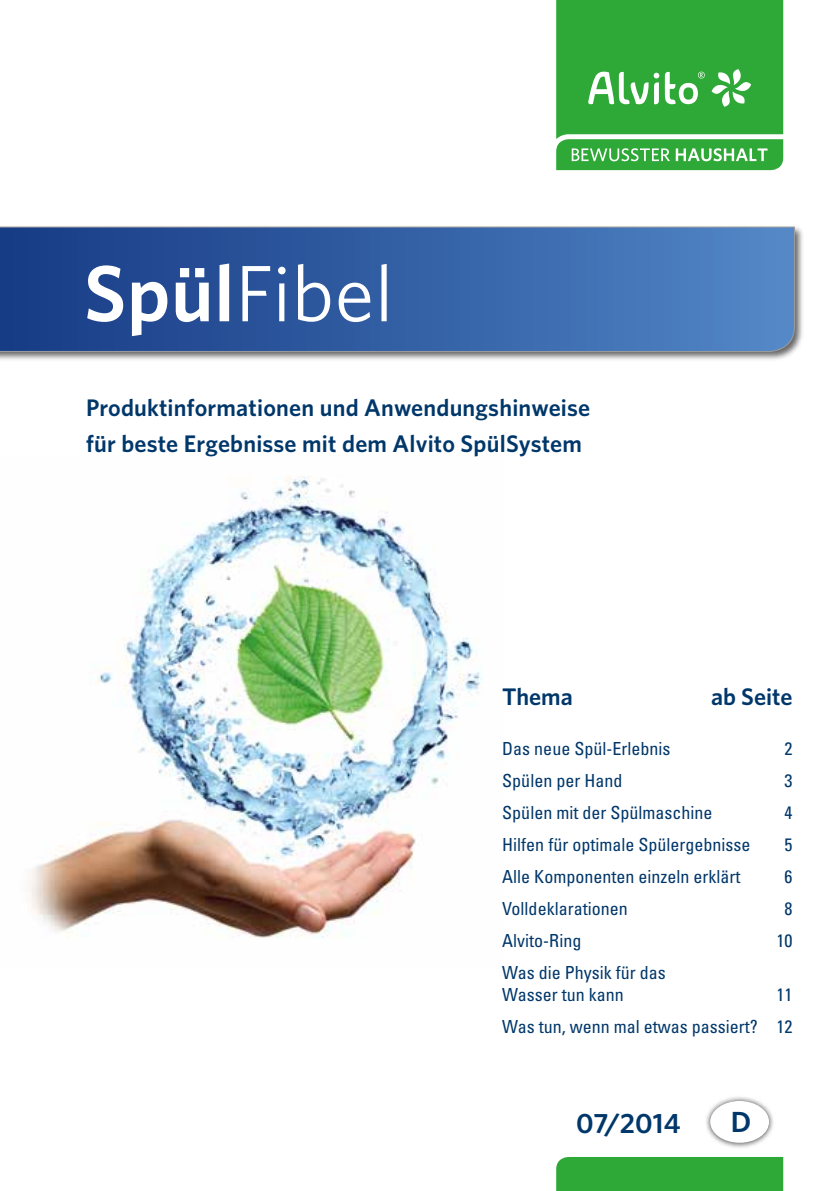
<style>
.page{position:relative;width:840px;height:1191px;background:#fff}
.page>*{position:absolute;margin:0;border:0;box-sizing:border-box;transform-origin:0 0}
.t1{font:80px "Whitney";letter-spacing:.01em;color:#fff}
.t2{font:600 29.2px "Whitney";color:#00376a}
.t3{font:600 28px "Whitney";letter-spacing:.005em;color:#00376a}
.t4{font:600 24px/36px "Whitney";letter-spacing:.01em;color:#00376a}
.t5{font:condensed 18px/22px "Univers LT Std";color:#00376a}
.s1{font-weight:600}
</style>
<div class="page">
<img style="left:29px;top:476px;width:453px;height:462px">
<div style="left:0;top:225px;width:804px;height:136px;background:#000;opacity:.6"></div>
<svg style="left:0;top:227px;width:794px;height:125px;background:#3560a5"></svg>
<div style="left:703px;top:1094px;width:71px;height:54px;background:#000;opacity:.75"></div>
<div style="left:709px;top:1101px;width:59px;height:41px;background:#fff;border-radius:50%"></div>
<div style="left:556px;top:1157px;width:226px;height:34px;background:#2ea836"></div>
<svg style="left:556px;top:0;width:226px;height:170px;background:#43b04a"></svg>
<h1 class="t1" style="left:84px;top:240px;width:311px"><span class="s1">Spül</span>Fibel</h1>
<h3 class="t4" style="left:86px;top:389px;width:505px">Produktinformationen und Anwendungshinweise für beste Ergebnisse mit dem Alvito SpülSystem</h3>
<h3 class="t4" style="left:502px;top:678px;width:72px">Thema</h3>
<h3 class="t4" style="left:710px;top:678px;width:83px">ab Seite</h3>
<p class="t5" style="left:502px;top:737px;width:169px">Das neue Spül-Erlebnis</p>
<p class="t5" style="left:784px;top:737px;width:9px">2</p>
<p class="t5" style="left:502px;top:769px;width:121px">Spülen per Hand</p>
<p class="t5" style="left:784px;top:769px;width:9px">3</p>
<p class="t5" style="left:502px;top:801px;width:211px">Spülen mit der Spülmaschine</p>
<p class="t5" style="left:784px;top:801px;width:9px">4</p>
<p class="t5" style="left:502px;top:833px;width:249px">Hilfen für optimale Spülergebnisse</p>
<p class="t5" style="left:784px;top:833px;width:9px">5</p>
<p class="t5" style="left:502px;top:865px;width:239px">Alle Komponenten einzeln erklärt</p>
<p class="t5" style="left:784px;top:865px;width:9px">6</p>
<p class="t5" style="left:502px;top:897px;width:127px">Volldeklarationen</p>
<p class="t5" style="left:784px;top:897px;width:9px">8</p>
<p class="t5" style="left:502px;top:929px;width:80px">Alvito-Ring</p>
<p class="t5" style="left:776px;top:929px;width:17px">10</p>
<p class="t5" style="left:502px;top:961px;width:165px">Was die Physik für das<br>Wasser tun kann</p>
<p class="t5" style="left:502px;top:978px;width:291px;line-height:32px;text-align:right">11<br>Was tun, wenn mal etwas passiert? 12</p>
<h3 class="t3" style="left:576px;top:1104px;width:106px">07/2014</h3>
<h2 class="t2" style="left:730px;top:1102px;width:22px">D</h2>
</div>
